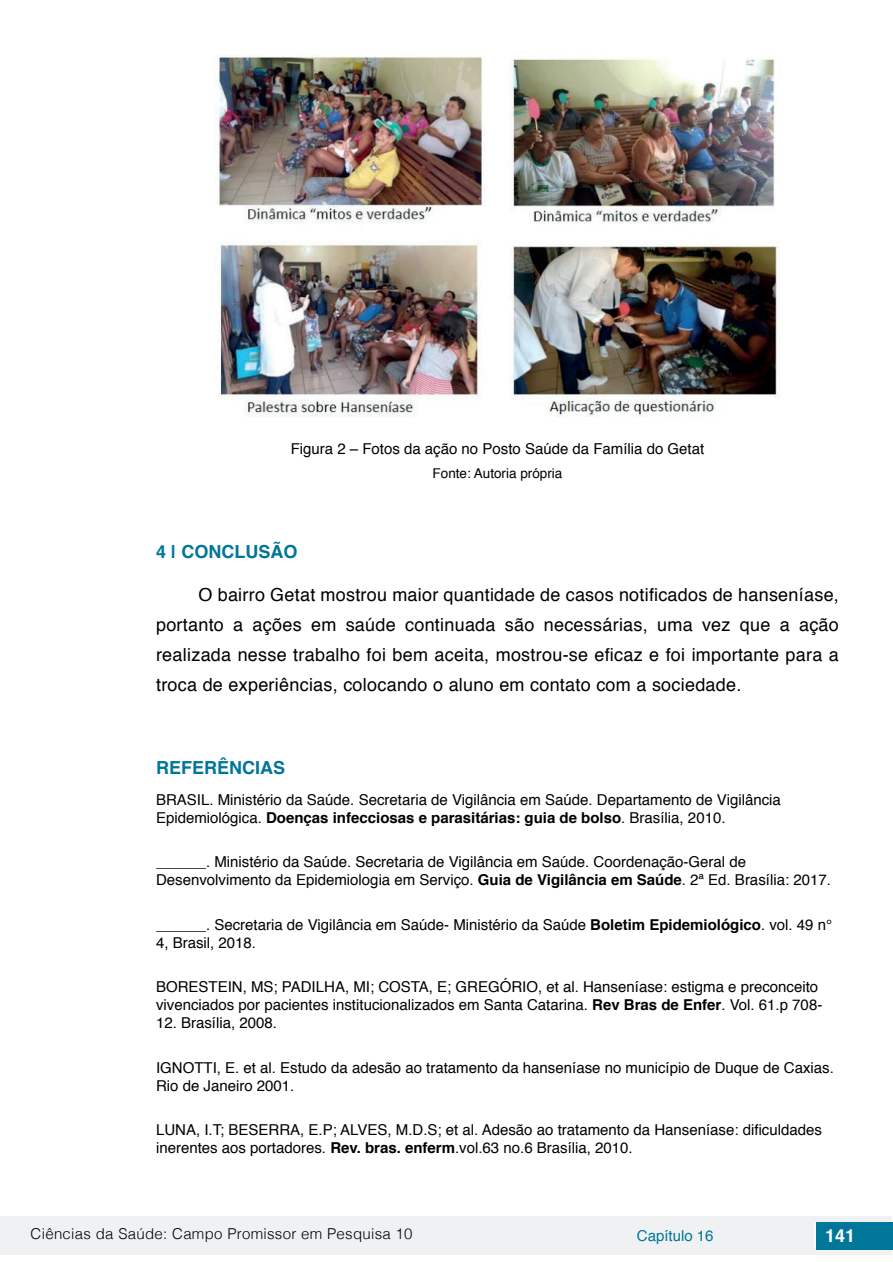
<style>
.page{position:relative;width:893px;height:1263px;background:#fff}
.page>*{position:absolute;margin:0;border:0;box-sizing:border-box;transform-origin:0 0}
.t1{font:18px/30px "Helvetica";letter-spacing:.015em;color:#000;text-align:justify}
.t2{font:700 18px "Helvetica";color:#007699}
.t3{font:700 18px "Helvetica";color:#fff}
.t4{font:15px/18px "Helvetica";color:#000}
.t5{font:300 15px "Helvetica";letter-spacing:.02em;color:#000}
.t6{font:15px "Helvetica";color:#007699}
.t7{font:13.5px "Helvetica";color:#000}
.s1{font-weight:700}
</style>
<div class="page">
<div style="left:1px;top:1216px;width:891px;height:38px;background:#f0f1f2"></div>
<div style="left:816px;top:1222px;width:77px;height:27px;background:#007699"></div>
<svg style="left:815px;top:1224px;width:1px;height:24px"></svg>
<img style="left:215px;top:55px;width:564px;height:362px">
<p class="t4" style="left:291px;top:440px;width:415px">Figura 2 – Fotos da ação no Posto Saúde da Família do Getat</p>
<p class="t7" style="left:433px;top:463px;width:131px">Fonte: Autoria própria</p>
<p class="t2" style="left:156px;top:537px;width:143px">4 | CONCLUSÃO</p>
<p class="t1" style="left:156px;top:580px;width:684px;text-indent:43px">O bairro Getat mostrou maior quantidade de casos notificados de hanseníase, portanto a ações em saúde continuada são necessárias, uma vez que a ação realizada nesse trabalho foi bem aceita, mostrou-se eficaz e foi importante para a troca de experiências, colocando o aluno em contato com a sociedade.</p>
<p class="t2" style="left:156px;top:753px;width:131px">REFERÊNCIAS</p>
<p class="t4" style="left:156px;top:791px;width:626px">BRASIL. Ministério da Saúde. Secretaria de Vigilância em Saúde. Departamento de Vigilância<br>Epidemiológica. <span class="s1">Doenças infecciosas e parasitárias: guia de bolso</span>. Brasília, 2010.</p>
<p class="t4" style="left:156px;top:853px;width:676px">______. Ministério da Saúde. Secretaria de Vigilância em Saúde. Coordenação-Geral de<br>Desenvolvimento da Epidemiologia em Serviço. <span class="s1">Guia de Vigilância em Saúde</span>. 2ª Ed. Brasília: 2017.</p>
<p class="t4" style="left:156px;top:916px;width:678px">______. Secretaria de Vigilância em Saúde- Ministério da Saúde <span class="s1">Boletim Epidemiológico</span>. vol. 49 n°<br>4, Brasil, 2018.</p>
<p class="t4" style="left:156px;top:978px;width:668px">BORESTEIN, MS; PADILHA, MI; COSTA, E; GREGÓRIO, et al. Hanseníase: estigma e preconceito vivenciados por pacientes institucionalizados em Santa Catarina. <span class="s1">Rev Bras de Enfer</span>. Vol. 61.p 708-</p>
<p class="t4" style="left:156px;top:1014px;width:122px">12. Brasília, 2008.</p>
<p class="t4" style="left:156px;top:1059px;width:679px">IGNOTTI, E. et al. Estudo da adesão ao tratamento da hanseníase no município de Duque de Caxias.<br>Rio de Janeiro 2001.</p>
<p class="t4" style="left:156px;top:1121px;width:667px">LUNA, I.T; BESERRA, E.P; ALVES, M.D.S; et al. Adesão ao tratamento da Hanseníase: dificuldades inerentes aos portadores. <span class="s1">Rev. bras. enferm</span>.vol.63 no.6 Brasília, 2010.</p>
<p class="t5" style="left:31px;top:1221px;width:383px">Ciências da Saúde: Campo Promissor em Pesquisa 10</p>
<p class="t6" style="left:637px;top:1224px;width:78px">Capítulo 16</p>
<p class="t3" style="left:825px;top:1221px;width:32px">141</p>
</div>
